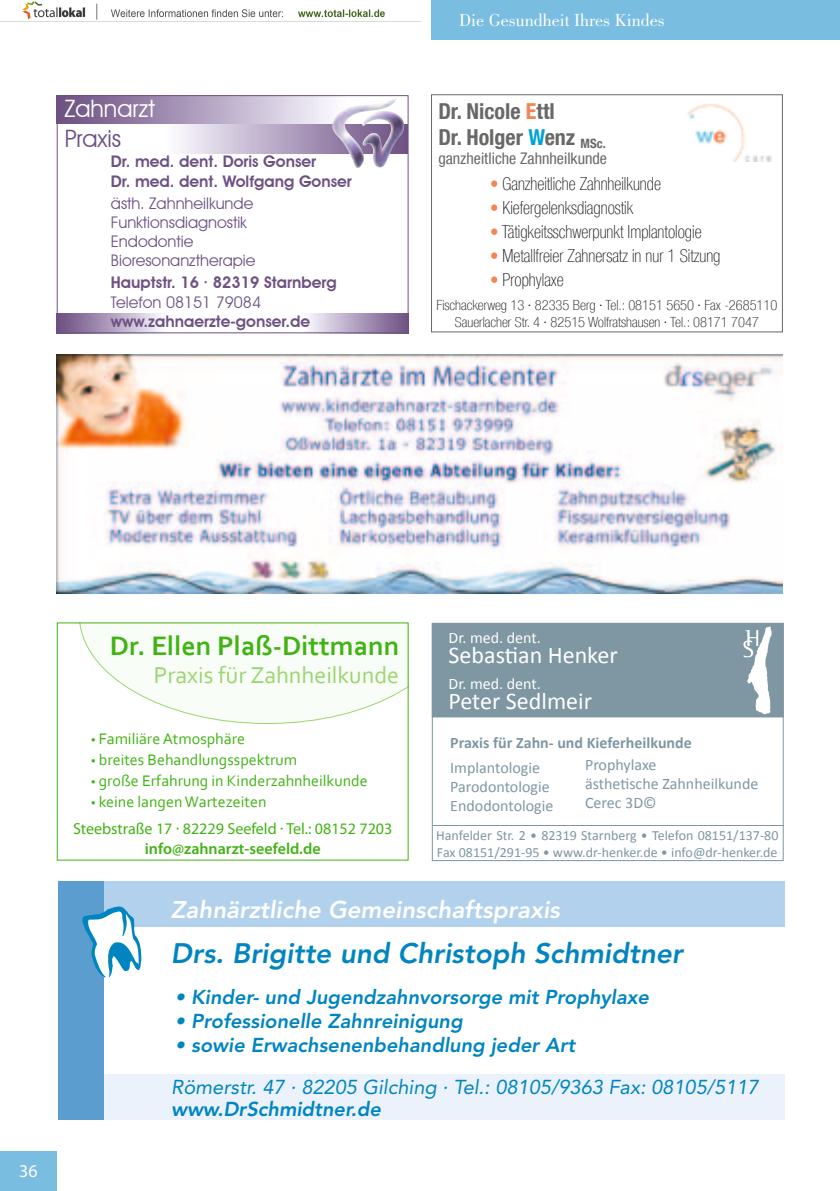
<style>
.page{position:relative;width:840px;height:1191px;background:#fff}
.page>*{position:absolute;margin:0;border:0;box-sizing:border-box;transform-origin:0 0}
.t1{font:italic 800 28px "Avenir LT Std";color:#0085c0}
.t2{font:700 28px "Corbel";color:#41b314}
.t3{font:italic 800 24px "Avenir LT Std";color:#fff}
.t4{font:24px "Calibri";color:#fff}
.t5{font:24px "Corbel";color:#9bd570}
.t6{font:24px "Avant Garde IT Cby BT";color:#fff}
.t7{font:24px "Avant Garde IT Cby BT";color:#6d5183}
.t8{font:700 condensed 22px/26.4px "Helvetica Neue LT Com";color:#686867}
.t9{font:italic 800 20px "Avenir LT Std";color:#0085c0}
.t10{font:italic 20px "Avenir LT Std";color:#0085c0}
.t11{font:100 condensed 18px "Helvetica Neue LT Com";color:#131413;scale:.94 1}
.t12{font:18px "Bodoni Std";color:#fff}
.t13{font:18px "Myriad Pro";color:#fff}
.t14{font:16px "Corbel";color:#41b314}
.t15{font:600 16px/19.2px "Avant Garde IT Cby BT";color:#6d5183}
.t16{font:16px/19.2px "Avant Garde IT Cby BT";color:#6d5183}
.t17{font:16px/19.2px "Calibri";color:#7e97a3}
.t18{font:16px "Myriad Pro";color:#41b314}
.t19{font:700 16px "Calibri";color:#7e97a3}
.t20{font:condensed 16px "Helvetica Neue LT Com";color:#686867}
.t21{font:600 16px "Myriad Pro";color:#41b314}
.t22{font:16px "Calibri";color:#fff}
.t23{font:100 condensed 14px/16.8px "Helvetica Neue LT Com";color:#131413;text-align:center}
.t24{font:14px/16.8px "Calibri";color:#7e97a3}
.s1{color:#f28552}
.s2{color:#00a3d3}
.s3{font-family:"Myriad Pro"}
</style>
<div class="page">
<div style="left:0;top:1151px;width:57px;height:40px;background:#79bde1"></div>
<div style="left:431px;top:0;width:408px;height:40px;background:#79bde1"></div>
<hr style="left:839px;top:0;width:1px;height:40px;background:#c4e0f4">
<svg style="left:59px;top:313px;width:347px;height:18px"></svg>
<div style="left:57px;top:96px;width:327px;height:28px;background:linear-gradient(to right,#6f5285,#fff)"></div>
<svg style="left:179px;top:124px;width:227px;height:29px;background:#b4a6c2"></svg>
<img style="left:334px;top:97px;width:61px;height:22px">
<div style="left:57px;top:95px;width:351px;height:238px;border:1px solid #6d5183"></div>
<div style="left:431px;top:94px;width:351px;height:238px;border:1px solid #686867"></div>
<img style="left:687px;top:103px;width:85px;height:59px">
<img style="left:56px;top:355px;width:726px;height:238px">
<svg style="left:79px;top:624px;width:327px;height:100px"></svg>
<div style="left:58px;top:1074px;width:726px;height:45px;background:#ebf2fb"></div>
<div style="left:58px;top:881px;width:726px;height:45px;background:#b2d1ec"></div>
<div style="left:58px;top:881px;width:45px;height:238px;background:#5c9dd0"></div>
<svg style="left:82px;top:906px;width:59px;height:72px"></svg>
<div style="left:432px;top:623px;width:350px;height:94px;background:#7e97a3"></div>
<img style="left:743px;top:626px;width:29px;height:89px">
<hr style="left:431px;top:825px;width:352px;height:1px;background:#7e97a3">
<div style="left:431px;top:623px;width:352px;height:238px;border:1px solid #7e97a3"></div>
<img style="left:0;top:1px;width:420px;height:21px">
<h2 class="t6" style="left:64px;top:94px;width:92px">Zahnarzt</h2>
<p class="t15" style="left:111px;top:152px;width:242px">Dr. med. dent. Doris Gonser<br>Dr. med. dent. Wolfgang Gonser</p>
<p class="t16" style="left:111px;top:193px;width:146px">ästh. Zahnheilkunde<br>Funktionsdiagnostik<br>Endodontie<br>Bioresonanztherapie</p>
<p class="t15" style="left:111px;top:273px;width:227px">Hauptstr. 16 · 82319 Starnberg</p>
<p class="t16" style="left:111px;top:292px;width:151px">Telefon 08151 79084</p>
<p class="t15" style="left:111px;top:311px;width:200px">www.zahnaerzte-gonser.de</p>
<h2 class="t7" style="left:65px;top:124px;width:58px">Praxis</h2>
<p class="t12" style="left:459px;top:10px;width:207px">Die Gesundheit Ihres Kindes</p>
<p class="t8" style="left:438px;top:98px;width:169px">Dr. Nicole <span class="s1">E</span>ttl<br>Dr. Holger <span class="s2">W</span>enz <sub>MSc.</sub></p>
<p class="t20" style="left:438px;top:149px;width:170px">ganzheitliche Zahnheilkunde</p>
<p class="t11" style="left:490px;top:173px;width:183px"><span class="s1">•</span> Ganzheitliche Zahnheilkunde</p>
<p class="t11" style="left:490px;top:197px;width:154px"><span class="s1">•</span> Kiefergelenksdiagnostik</p>
<p class="t11" style="left:490px;top:221px;width:226px"><span class="s1">•</span> Tätigkeitsschwerpunkt Implantologie</p>
<p class="t11" style="left:490px;top:245px;width:246px"><span class="s1">•</span> Metallfreier Zahnersatz in nur 1 Sitzung</p>
<p class="t11" style="left:490px;top:269px;width:80px"><span class="s1">•</span> Prophylaxe</p>
<p class="t23" style="left:436px;top:296px;width:342px">Fischackerweg 13 · 82335 Berg · Tel.: 08151 5650 · Fax -2685110<br>Sauerlacher Str. 4 · 82515 Wolfratshausen · Tel.: 08171 7047</p>
<p class="t13" style="left:19px;top:1160px;width:20px">36</p>
<h1 class="t2" style="left:110px;top:628px;width:291px">Dr. Ellen Plaß-Dittmann</h1>
<h2 class="t5" style="left:154px;top:660px;width:247px">Praxis für Zahnheilkunde</h2>
<p class="t14" style="left:91px;top:728px;width:155px"><span class="s3">•</span> Familiäre Atmosphäre</p>
<p class="t14" style="left:91px;top:749px;width:207px"><span class="s3">•</span> breites Behandlungsspektrum</p>
<p class="t14" style="left:91px;top:770px;width:278px"><span class="s3">•</span> große Erfahrung in Kinderzahnheilkunde</p>
<p class="t14" style="left:91px;top:791px;width:177px"><span class="s3">•</span> keine langen Wartezeiten</p>
<p class="t18" style="left:73px;top:819px;width:320px">Steebstraße 17 · 82229 Seefeld · Tel.: 08152 7203</p>
<p class="t21" style="left:145px;top:838px;width:177px">info@zahnarzt-seefeld.de</p>
<p class="t22" style="left:448px;top:628px;width:94px">Dr. med. dent.</p>
<h2 class="t4" style="left:448px;top:640px;width:171px">Sebastian Henker</h2>
<p class="t22" style="left:448px;top:673px;width:94px">Dr. med. dent.</p>
<h2 class="t4" style="left:448px;top:686px;width:145px">Peter Sedlmeir</h2>
<p class="t19" style="left:450px;top:732px;width:243px">Praxis für Zahn- und Kieferheilkunde</p>
<p class="t17" style="left:450px;top:757px;width:105px">Implantologie<br>Parodontologie<br>Endodontologie</p>
<p class="t17" style="left:584px;top:754px;width:175px">Prophylaxe<br>ästhetische Zahnheilkunde<br>Cerec 3D©</p>
<p class="t24" style="left:436px;top:826px;width:344px">Hanfelder Str. 2 • 82319 Starnberg • Telefon 08151/137-80<br>Fax 08151/291-95 • www.dr-henker.de • info@dr-henker.de</p>
<h2 class="t3" style="left:171px;top:895px;width:390px">Zahnärztliche Gemeinschaftspraxis</h2>
<h1 class="t1" style="left:171px;top:936px;width:513px">Drs. Brigitte und Christoph Schmidtner</h1>
<p class="t9" style="left:175px;top:985px;width:475px">• Kinder- und Jugendzahnvorsorge mit Prophylaxe</p>
<p class="t9" style="left:175px;top:1009px;width:289px">• Professionelle Zahnreinigung</p>
<p class="t9" style="left:175px;top:1033px;width:401px">• sowie Erwachsenenbehandlung jeder Art</p>
<p class="t10" style="left:171px;top:1075px;width:588px">Römerstr. 47 · 82205 Gilching · Tel.: 08105/9363 Fax: 08105/5117</p>
<p class="t9" style="left:171px;top:1096px;width:211px">www.DrSchmidtner.de</p>
</div>
